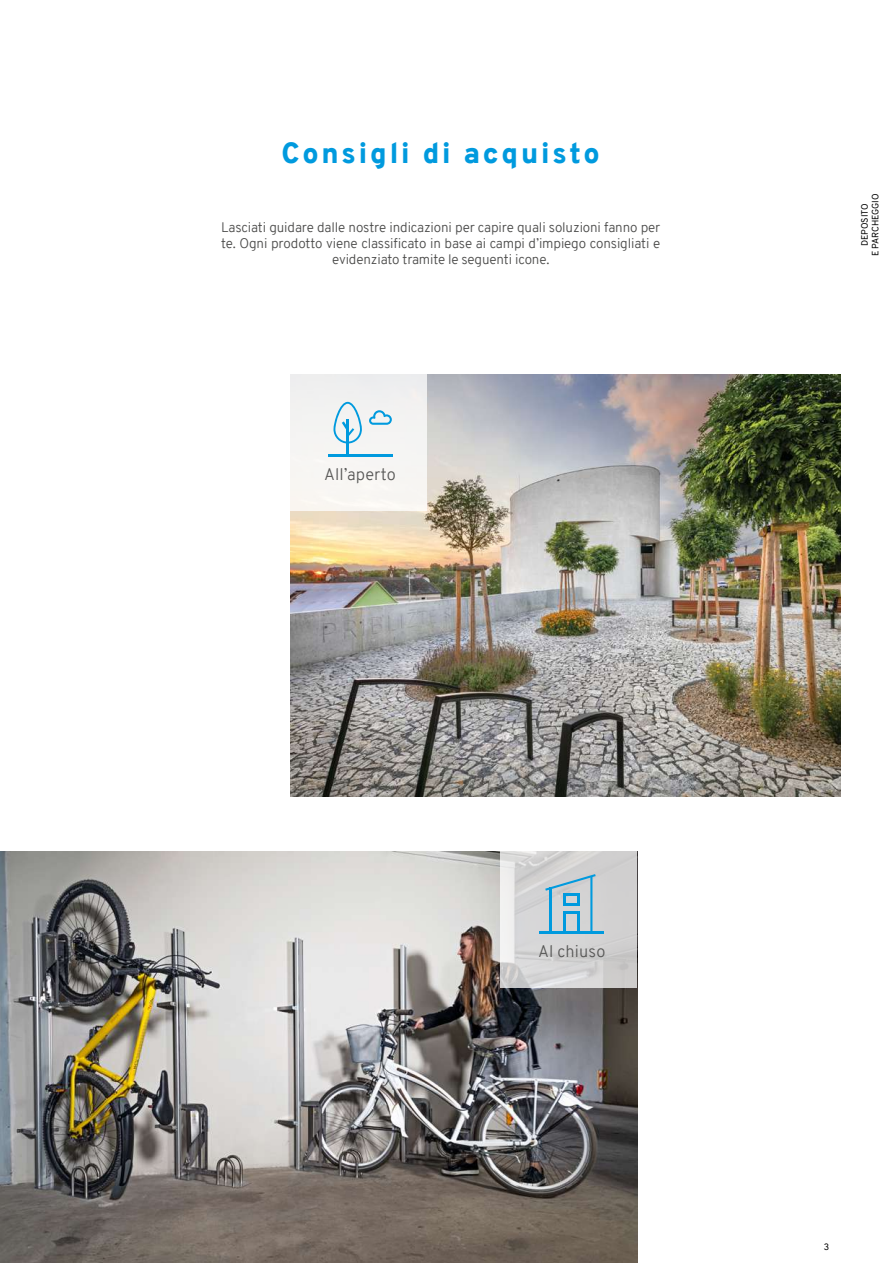
<style>
.page{position:relative;width:893px;height:1263px;background:#fff}
.page>*{position:absolute;margin:0;border:0;box-sizing:border-box;transform-origin:0 0}
.t1{font:900 28.5px "Overpass";letter-spacing:.1em;color:#009ade}
.t2{font:300 16.5px "Overpass";letter-spacing:.01em;color:#575756}
.t3{font:300 13.5px/16.2px "Overpass";letter-spacing:-.01em;color:#4a4a49;text-align:center}
.t4{font:9px/10.8px "Overpass";color:#000;text-align:center}
</style>
<div class="page">
<img style="left:290px;top:374px;width:550px;height:422px">
<img style="left:0;top:851px;width:637px;height:412px">
<svg style="left:501px;top:851px;width:136px;height:136px;background:#d3d3d4"></svg>
<hr style="left:539px;top:931px;width:65px;height:2px;background:#009ade">
<hr style="left:550px;top:888px;width:2px;height:44px;background:#009ade">
<hr style="left:590px;top:876px;width:2px;height:56px;background:#009ade">
<hr style="left:564px;top:911px;width:2px;height:21px;background:#009ade">
<hr style="left:578px;top:911px;width:2px;height:21px;background:#009ade">
<svg style="left:566px;top:911px;width:12px;height:2px"></svg>
<svg style="left:545px;top:874px;width:51px;height:31px;background:#a4c4d3"></svg>
<div style="left:290px;top:374px;width:136px;height:136px;background:#f5f4f2"></div>
<svg style="left:369px;top:410px;width:23px;height:15px"></svg>
<hr style="left:328px;top:454px;width:64px;height:2px;background:#009ade">
<hr style="left:347px;top:419px;width:2px;height:36px;background:#009ade">
<svg style="left:333px;top:402px;width:29px;height:41px"></svg>
<h1 class="t1" style="left:282px;top:132px;width:320px">Consigli di acquisto</h1>
<p class="t3" style="left:221px;top:219px;width:441px">Lasciati guidare dalle nostre indicazioni per capire quali soluzioni fanno per te. Ogni prodotto viene classificato in base ai campi d’impiego consigliati e evidenziato tramite le seguenti icone.</p>
<p class="t2" style="left:324px;top:462px;width:73px">All’aperto</p>
<p class="t4" style="left:859px;top:256px;width:64px;rotate:-90deg">DEPOSITO<br>E PARCHEGGIO</p>
<p class="t2" style="left:538px;top:939px;width:69px">Al chiuso</p>
<p class="t4" style="left:824px;top:1242px;width:7px">3</p>
</div>
